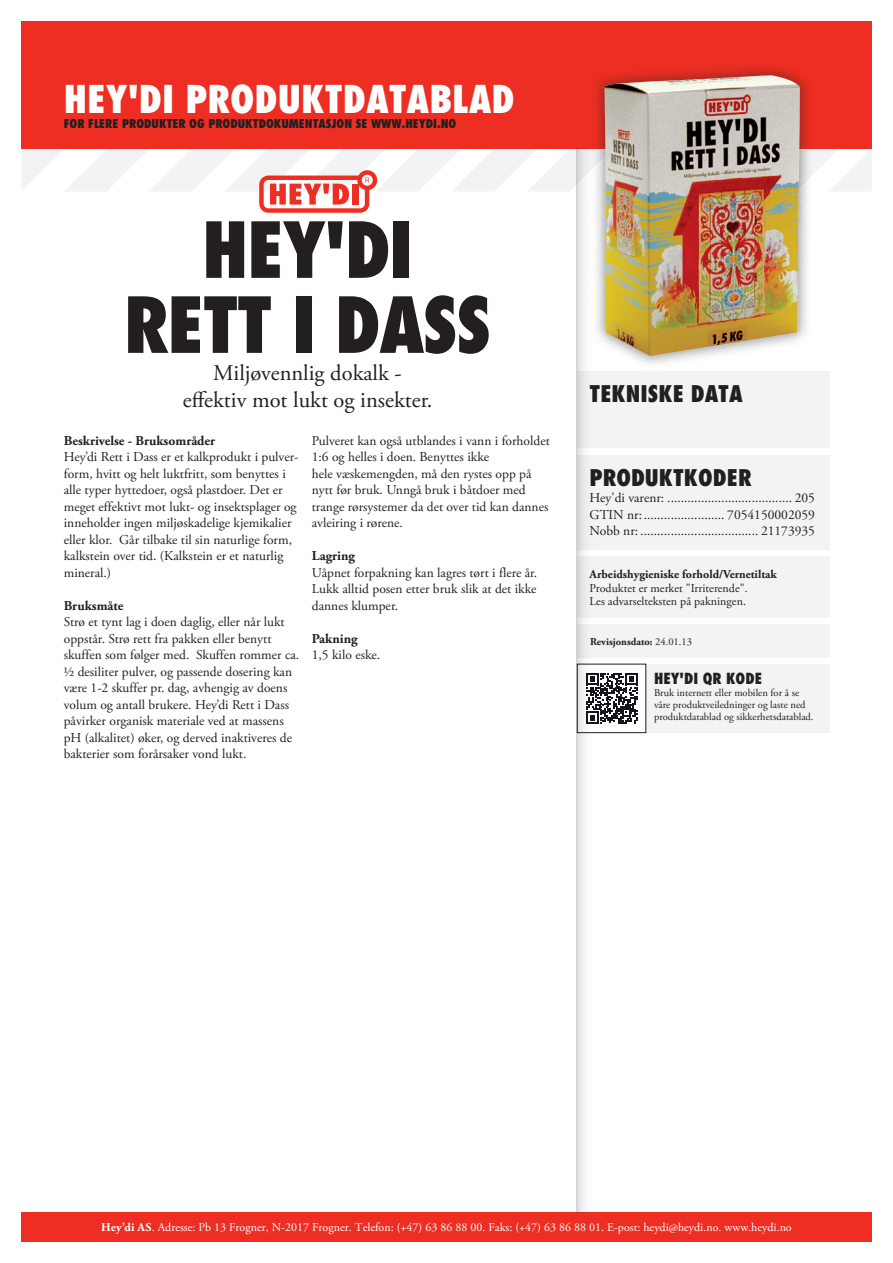
<style>
.page{position:relative;width:893px;height:1263px;background:#fff}
.page>*{position:absolute;margin:0;border:0;box-sizing:border-box;transform-origin:0 0}
.t1{font:800 condensed 75px/75px "Futura";letter-spacing:-.025em;color:#231f20;text-align:center}
.t2{font:800 condensed 37.5px "Futura";color:#fff}
.t3{font:22.5px/27px "Adobe Garamond Pro";color:#231f20;text-align:center}
.t4{font:800 condensed 22.5px "Futura";color:#231f20}
.t5{font:800 condensed 15px "Futura";color:#231f20}
.t6{font:13.5px/16.5px "Adobe Garamond Pro";color:#231f20}
.t7{font:700 13.5px "Adobe Garamond Pro";color:#231f20}
.t8{font:12px "Adobe Garamond Pro";color:#fff}
.t9{font:12px/13.5px "Adobe Garamond Pro";color:#231f20}
.t10{font:800 condensed 12px "Futura";color:#231f20}
.t11{font:700 12px "Adobe Garamond Pro";color:#231f20}
.t12{font:10.5px/12px "Adobe Garamond Pro";color:#231f20}
.t13{font:700 10.5px "Adobe Garamond Pro";color:#231f20}
.s1{font-weight:400}
.s2{font-weight:700}
</style>
<div class="page">
<div style="left:21px;top:21px;width:851px;height:128px;background:#ee2e22"></div>
<div style="left:21px;top:1212px;width:851px;height:30px;background:#ee2e22"></div>
<div style="left:577px;top:664px;width:69px;height:69px;border:1px solid #231f20"></div>
<div style="left:646px;top:664px;width:184px;height:69px;background:#f2f3f4"></div>
<svg style="left:598px;top:673px;width:39px;height:51px"></svg>
<div style="left:577px;top:455px;width:252px;height:95px;background:#f2f3f4"></div>
<div style="left:577px;top:557px;width:252px;height:61px;background:#f2f3f4"></div>
<div style="left:577px;top:371px;width:252px;height:76px;background:#f2f3f4"></div>
<svg style="left:22px;top:149px;width:849px;height:64px"></svg>
<div style="left:577px;top:624px;width:253px;height:33px;background:#f2f3f4"></div>
<div style="left:589px;top:60px;width:224px;height:308px;background:#231f20;opacity:.5"></div>
<img style="left:600px;top:75px;width:200px;height:281px">
<svg style="left:577px;top:149px;width:21px;height:1063px"></svg>
<h2 class="t2" style="left:64px;top:75px;width:452px">HEY'DI PRODUKTDATABLAD</h2>
<p class="t10" style="left:64px;top:116px;width:394px">FOR FLERE PRODUKTER OG PRODUKTDOKUMENTASJON SE WWW.HEYDI.NO</p>
<h1 class="t1" style="left:124px;top:212px;width:369px">HEY'DI<br>RETT I DASS</h1>
<h3 class="t3" style="left:183px;top:360px;width:251px">Miljøvennlig dokalk - effektiv mot lukt og insekter.</h3>
<p class="t7" style="left:64px;top:432px;width:153px">Beskrivelse - Bruksområder</p>
<p class="t6" style="left:64px;top:449px;width:236px">Hey’di Rett i Dass er et kalkprodukt i pulver&shy;form, hvitt og helt luktfritt, som benyttes i alle typer hyttedoer, også plastdoer. Det er meget effektivt mot lukt- og insektsplager og inneholder ingen miljøskadelige kjemikalier eller klor. Går tilbake til sin naturlige form, kalkstein over tid. (Kalkstein er et naturlig mineral.)</p>
<p class="t7" style="left:64px;top:597px;width:61px">Bruksmåte</p>
<p class="t6" style="left:64px;top:614px;width:237px">Strø et tynt lag i doen daglig, eller når lukt oppstår. Strø rett fra pakken eller benytt skuffen som følger med. Skuffen rommer ca. ½ desiliter pulver, og passende dosering kan være 1-2 skuffer pr. dag, avhengig av doens volum og antall brukere. Hey’di Rett i Dass påvirker organisk materiale ved at massens pH (alkalitet) øker, og derved inaktiveres de bakterier som forårsaker vond lukt.</p>
<p class="t6" style="left:312px;top:432px;width:240px">Pulveret kan også utblandes i vann i forholdet 1:6 og helles i doen. Benyttes ikke<br>hele væskemengden, må den rystes opp på nytt før bruk. Unngå bruk i båtdoer med trange rørsystemer da det over tid kan dannes avleiring i rørene.</p>
<p class="t7" style="left:312px;top:548px;width:45px">Lagring</p>
<p class="t6" style="left:312px;top:564px;width:227px;text-align:justify">Uåpnet forpakning kan lagres tørt i flere år.<br>Lukk alltid posen etter bruk slik at det ikke dannes klumper.</p>
<p class="t7" style="left:312px;top:630px;width:47px">Pakning</p>
<p class="t6" style="left:312px;top:647px;width:70px">1,5 kilo eske.</p>
<h3 class="t4" style="left:590px;top:379px;width:155px">TEKNISKE DATA</h3>
<h3 class="t4" style="left:590px;top:463px;width:163px">PRODUKTKODER</h3>
<p class="t6" style="left:590px;top:490px;width:227px;text-align:justify">Hey'di varenr: ..................................... 205<br>GTIN nr:........................ 7054150002059<br>Nobb nr: ................................... 21173935</p>
<p class="t11" style="left:590px;top:567px;width:189px">Arbeidshygieniske forhold/Vernetiltak</p>
<p class="t9" style="left:590px;top:581px;width:159px">Produktet er merket "Irriterende".<br>Les advarselteksten på pakningen.</p>
<p class="t13" style="left:590px;top:635px;width:103px">Revisjonsdato: <span class="s1">24.01.13</span></p>
<p class="t5" style="left:654px;top:669px;width:110px">HEY'DI QR KODE</p>
<p class="t12" style="left:654px;top:687px;width:161px">Bruk internett eller mobilen for å se våre produktveiledninger og laste ned produktdatablad og sikkerhetsdatablad.</p>
<p class="t8" style="left:101px;top:1220px;width:692px"><span class="s2">Hey'di AS</span>. Adresse: Pb 13 Frogner, N-2017 Frogner. Telefon: (+47) 63 86 88 00. Faks: (+47) 63 86 88 01. E-post: heydi@heydi.no. www.heydi.no</p>
</div>
